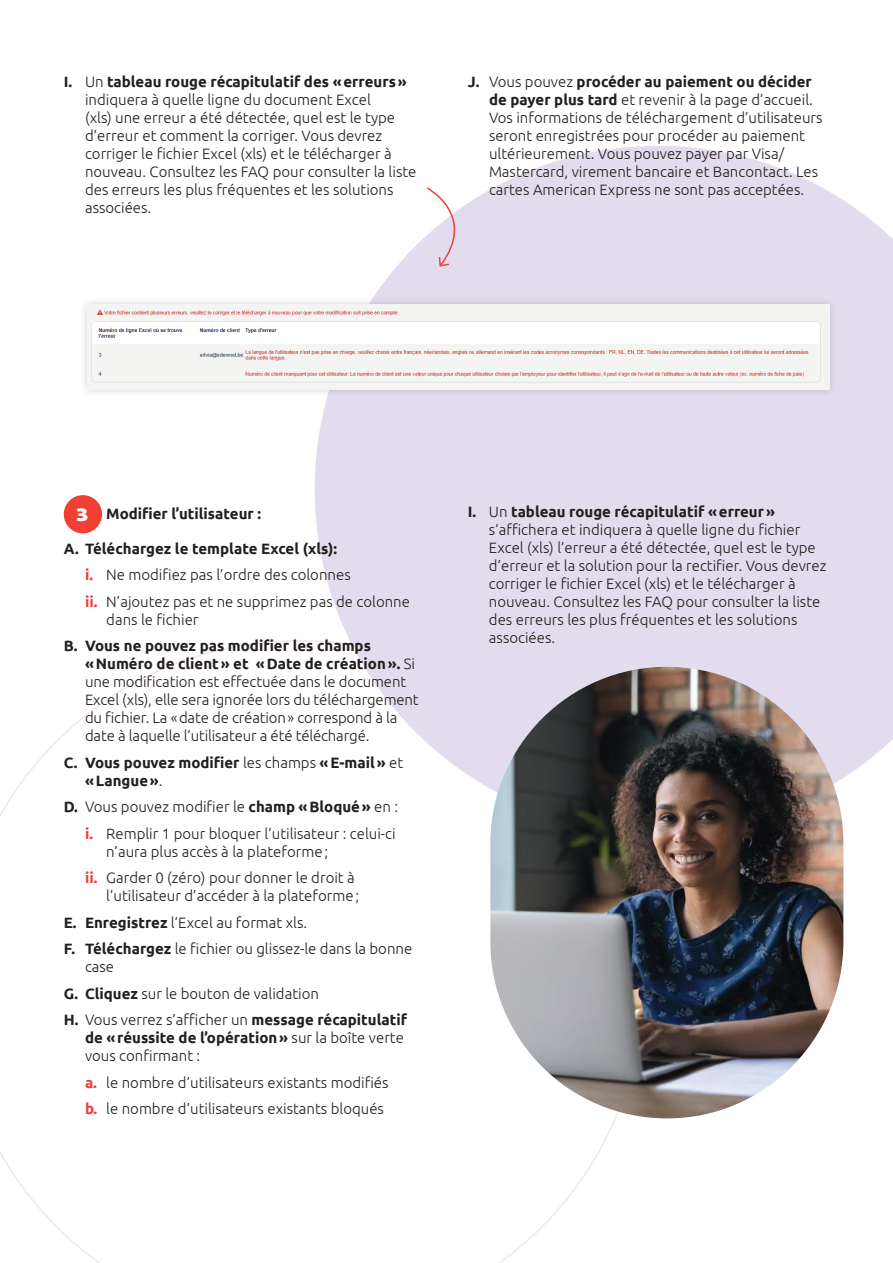
<style>
.page{position:relative;width:893px;height:1263px;background:#fff}
.page>*{position:absolute;margin:0;border:0;box-sizing:border-box;transform-origin:0 0}
.t1{font:900 18px "Edenred";color:#fff}
.t2{font:300 15px/18px "Ubuntu";color:#241f1f}
.t3{font:700 15px/18px "Ubuntu";color:#241f1f}
.s1{font-weight:700}
.s2{font-weight:700;color:#f23f35}
.s3{font-weight:300}
</style>
<div class="page">
<svg style="left:315px;top:146px;width:578px;height:684px;fill:#e3dcee"></svg>
<div style="left:64px;top:495px;width:38px;height:38px;background:#f23f35;border-radius:50%"></div>
<div style="left:79px;top:296px;width:759px;height:102px;background:#241f1f;opacity:.2"></div>
<img style="left:87px;top:305px;width:742px;height:85px">
<svg style="left:426px;top:187px;width:52px;height:81px"></svg>
<img style="left:490px;top:667px;width:353px;height:451px;border-radius:176px">
<p class="t2" style="left:85px;top:72px;width:333px;text-indent:-21px"><span class="s1">I.</span> Un <span class="s1">tableau rouge récapitulatif des «erreurs» </span>indiquera à quelle ligne du document Excel<br>(xls) une erreur a été détectée, quel est le type d’erreur et comment la corriger. Vous devrez corriger le fichier Excel (xls) et le télécharger à nouveau. Consultez les FAQ pour consulter la liste des erreurs les plus fréquentes et les solutions associées.</p>
<p class="t2" style="left:489px;top:72px;width:335px;text-indent:-21px"><span class="s1">J.</span> Vous pouvez <span class="s1">procéder au paiement ou décider de payer plus tard</span> et revenir à la page d’accueil.<br>Vos informations de téléchargement d’utilisateurs seront enregistrées pour procéder au paiement ultérieurement. Vous pouvez payer par Visa/ Mastercard, virement bancaire et Bancontact. Les cartes American Express ne sont pas acceptées.</p>
<p class="t3" style="left:106px;top:504px;width:156px">Modifier l’utilisateur :</p>
<p class="t2" style="left:85px;top:535px;width:327px;line-height:26.5px;text-indent:-21px"><span class="s1">A. Téléchargez le template Excel (xls):<br></span><span class="s2">i.</span> Ne modifiez pas l’ordre des colonnes<br><span class="s2">ii.</span> N’ajoutez pas et ne supprimez pas de colonne</p>
<p class="t2" style="left:106px;top:610px;width:94px">dans le fichier</p>
<p class="t2" style="left:85px;top:636px;width:335px;text-indent:-21px"><span class="s1">B. Vous ne pouvez pas modifier les champs «Numéro de client» et «Date de création».</span> Si une modification est effectuée dans le document Excel (xls), elle sera ignorée lors du téléchargement du fichier. La «date de création» correspond à la date à laquelle l’utilisateur a été téléchargé.</p>
<p class="t3" style="left:85px;top:753px;width:320px;text-indent:-21px">C. Vous pouvez modifier <span class="s3">les champs</span> «E-mail» <span class="s3">et </span>«Langue»<span class="s3">.</span></p>
<p class="t2" style="left:64px;top:793px;width:336px;line-height:26.5px;text-align:right"><span class="s1">D.</span> Vous pouvez modifier le <span class="s1">champ «Bloqué»</span> en : <span class="s2">i.</span> Remplir 1 pour bloquer l’utilisateur : celui-ci</p>
<p class="t2" style="left:85px;top:838px;width:271px;line-height:26.5px;text-align:center">n’aura plus accès à la plateforme;<br><span class="s2">ii.</span> Garder 0 (zéro) pour donner le droit à</p>
<p class="t2" style="left:64px;top:882px;width:350px;line-height:26.5px;text-indent:43px">l’utilisateur d’accéder à la plateforme;<br><span class="s1">E. Enregistrez</span> l’Excel au format xls.<br><span class="s1">F. Téléchargez</span> le fichier ou glissez-le dans la bonne</p>
<p class="t2" style="left:64px;top:953px;width:345px;line-height:26.5px;text-indent:21px">case<br><span class="s1">G. Cliquez</span> sur le bouton de validation<br><span class="s1">H.</span> Vous verrez s’afficher un <span class="s1">message récapitulatif</span></p>
<p class="t2" style="left:85px;top:1028px;width:320px"><span class="s1">de «réussite de l’opération»</span> sur la boîte verte vous confirmant :</p>
<p class="t2" style="left:85px;top:1069px;width:305px;line-height:26.5px"><span class="s2">a.</span> le nombre d’utilisateurs existants modifiés <span class="s2">b.</span> le nombre d’utilisateurs existants bloqués</p>
<p class="t1" style="left:77px;top:502px;width:13px">3</p>
<p class="t2" style="left:489px;top:502px;width:339px;text-indent:-21px"><span class="s1">I.</span> Un <span class="s1">tableau rouge récapitulatif «erreur» </span>s’affichera et indiquera à quelle ligne du fichier Excel (xls) l’erreur a été détectée, quel est le type d’erreur et la solution pour la rectifier. Vous devrez corriger le fichier Excel (xls) et le télécharger à nouveau. Consultez les FAQ pour consulter la liste des erreurs les plus fréquentes et les solutions associées.</p>
</div>
